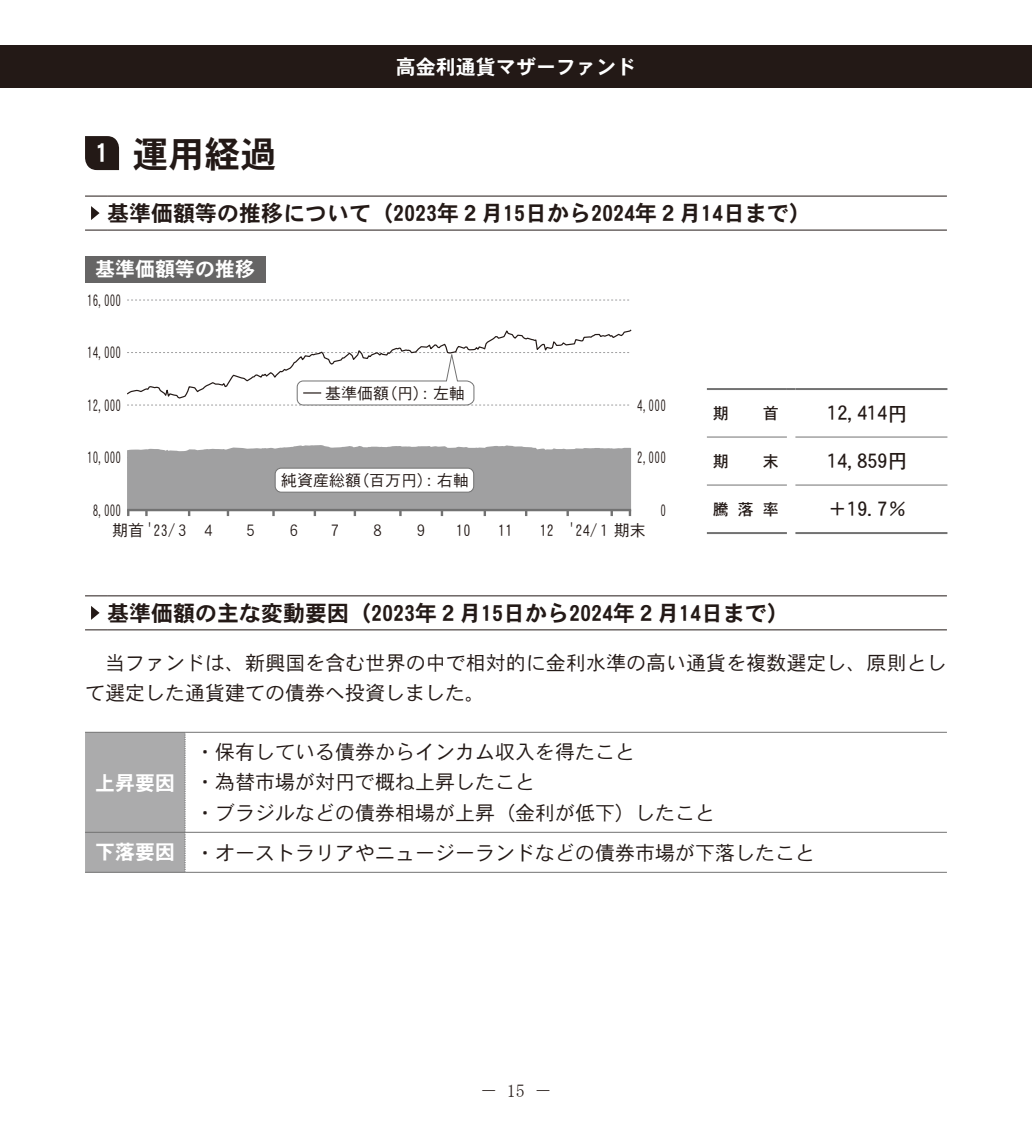
<style>
.page{position:relative;width:1032px;height:1134px;background:#fff}
.page>*{position:absolute;margin:0;border:0;box-sizing:border-box;transform-origin:0 0}
.t1{font:36px "DFHS Gothic W7 WIN RKSJ H";color:#231916}
.t2{font:22px "DFHS Gothic W7 WIN RKSJ H";color:#231916}
.t3{font:20px/30px "DFHS Gothic W3 WIN RKSJ H";color:#231916}
.t4{font:20px/30px "DFHS Gothic R Pro 6 W3";color:#231916}
.t5{font:20px "DFHS Gothic W5 WIN RKSJ H";color:#231916}
.t6{font:20px "DFHS Gothic R Pro 6 W7";color:#fff}
.t7{font:20px "DFHS Gothic W7 WIN RKSJ H";color:#fff}
.t8{font:18px "MS Mincho";color:#231916}
.t9{font:16px "DFHS Gothic W3 WIN RKSJ H";color:#231916;scale:.7 1}
.t10{font:16px "DFHS Gothic W3 WIN RKSJ H";color:#231916}
.t11{font:16px "DFHS Gothic W3 WIN RKSJ H";color:#231916;scale:.9 1}
.t12{font:16px "DFHS Gothic R Pro 6 W5";color:#231916}
.s1{font-size:26px;color:#fff}
.s2{font-family:"DFHS Gothic R Pro 6 W5"}
.s3{font-family:"DFHS Gothic W7 WIN RKSJ H";color:#fff}
</style>
<div class="page">
<div style="left:0;top:45px;width:1032px;height:43px;background:#231916"></div>
<svg style="left:85px;top:196px;width:22px;height:1px"></svg>
<hr style="left:107px;top:196px;width:840px;height:1px;background:#231916">
<svg style="left:85px;top:230px;width:22px;height:1px"></svg>
<hr style="left:107px;top:230px;width:840px;height:1px;background:#231916">
<svg style="left:85px;top:136px;width:34px;height:34px"></svg>
<svg style="left:91px;top:206px;width:9px;height:14px"></svg>
<div style="left:85px;top:256px;width:180px;height:26px;background:#666565"></div>
<hr style="left:707px;top:436px;width:80px;height:1px;background:#727272">
<hr style="left:795px;top:436px;width:152px;height:1px;background:#727272">
<hr style="left:707px;top:484px;width:80px;height:1px;background:#727272">
<hr style="left:795px;top:484px;width:152px;height:1px;background:#727272">
<hr style="left:707px;top:388px;width:80px;height:2px;background:#727272">
<svg style="left:787px;top:388px;width:8px;height:2px"></svg>
<hr style="left:795px;top:388px;width:152px;height:2px;background:#727272">
<hr style="left:707px;top:532px;width:80px;height:2px;background:#727272">
<hr style="left:795px;top:532px;width:152px;height:2px;background:#727272">
<svg style="left:127px;top:300px;width:502px;height:1px"></svg>
<svg style="left:127px;top:445px;width:504px;height:71px"></svg>
<div style="left:275px;top:468px;width:199px;height:24px;background:#fff;border-radius:6px"></div>
<div style="left:275px;top:468px;width:199px;height:25px;border:1px solid #727272;border-radius:6px"></div>
<svg style="left:127px;top:329px;width:504px;height:77px"></svg>
<svg style="left:85px;top:595px;width:22px;height:1px"></svg>
<hr style="left:107px;top:595px;width:840px;height:1px;background:#231916">
<svg style="left:85px;top:629px;width:22px;height:1px"></svg>
<hr style="left:107px;top:629px;width:840px;height:1px;background:#231916">
<svg style="left:91px;top:606px;width:9px;height:14px"></svg>
<hr style="left:185px;top:732px;width:762px;height:1px;background:#727272">
<hr style="left:85px;top:872px;width:100px;height:1px;background:#727272">
<hr style="left:185px;top:872px;width:762px;height:1px;background:#727272">
<div style="left:85px;top:732px;width:101px;height:140px;background:#ababac"></div>
<hr style="left:85px;top:832px;width:100px;height:1px;background:#727272">
<hr style="left:185px;top:832px;width:762px;height:1px;background:#727272">
<p class="t6" style="left:396px;top:55px;width:241px">高金利通貨マザーファンド</p>
<h1 class="t1" style="left:96px;top:136px;width:183px"><span class="s1">1</span> 運用経過</h1>
<p class="t2" style="left:107px;top:202px;width:706px">基準価額等の推移について（2023年２月15日から2024年２月14日まで）</p>
<p class="t7" style="left:95px;top:259px;width:161px">基準価額等の推移</p>
<p class="t9" style="left:87px;top:292px;width:50px">16,000</p>
<p class="t9" style="left:87px;top:344px;width:50px">14,000</p>
<p class="t9" style="left:87px;top:397px;width:50px">12,000</p>
<p class="t10" style="left:325px;top:385px;width:141px">基準価額（円）: 左軸</p>
<p class="t9" style="left:637px;top:397px;width:43px">4,000</p>
<p class="t9" style="left:87px;top:449px;width:50px">10,000</p>
<p class="t9" style="left:637px;top:449px;width:43px">2,000</p>
<p class="t10" style="left:281px;top:472px;width:189px">純資産総額（百万円）: 右軸</p>
<p class="t9" style="left:93px;top:502px;width:42px">8,000</p>
<p class="t9" style="left:660px;top:502px;width:9px">0</p>
<p class="t10" style="left:112px;top:522px;width:105px">期首＇23/３ ４</p>
<p class="t11" style="left:243px;top:522px;width:18px">５</p>
<p class="t11" style="left:287px;top:522px;width:17px">６</p>
<p class="t11" style="left:328px;top:522px;width:17px">７</p>
<p class="t11" style="left:370px;top:522px;width:17px">８</p>
<p class="t11" style="left:414px;top:522px;width:17px">９</p>
<p class="t11" style="left:456px;top:522px;width:17px">10</p>
<p class="t11" style="left:498px;top:522px;width:17px">11</p>
<p class="t11" style="left:540px;top:522px;width:119px">12 ＇24/１期末</p>
<p class="t12" style="left:713px;top:404px;width:17px">期</p>
<p class="t12" style="left:763px;top:404px;width:17px">首</p>
<p class="t5" style="left:827px;top:403px;width:81px">12,414<span class="s2">円</span></p>
<p class="t12" style="left:713px;top:452px;width:17px">期</p>
<p class="t12" style="left:763px;top:452px;width:17px">末</p>
<p class="t5" style="left:827px;top:451px;width:81px">14,859<span class="s2">円</span></p>
<p class="t12" style="left:713px;top:500px;width:67px">騰落率</p>
<p class="t5" style="left:827px;top:499px;width:81px"><span class="s2">＋</span>19.7<span class="s2">％</span></p>
<p class="t2" style="left:107px;top:602px;width:684px">基準価額の主な変動要因（2023年２月15日から2024年２月14日まで）</p>
<p class="t4" style="left:85px;top:648px;width:863px;text-indent:20px">当ファンドは、新興国を含む世界の中で相対的に金利水準の高い通貨を複数選定し、原則として選定した通貨建ての債券へ投資しました。</p>
<p class="t3" style="left:195px;top:737px;width:521px">・保有している債券からインカム収入を得たこと<br>・為替市場が対円で概ね上昇したこと<br>・ブラジルなどの債券相場が上昇（金利が低下）したこと</p>
<p class="t3" style="left:95px;top:837px;width:721px"><span class="s3">下落要因</span> ・オーストラリアやニュージーランドなどの債券市場が下落したこと</p>
<p class="t7" style="left:95px;top:772px;width:82px">上昇要因</p>
<p class="t8" style="left:507px;top:1081px;width:20px">15</p>
<p class="t8" style="left:480px;top:1081px;width:74px">－　　－</p>
</div>
